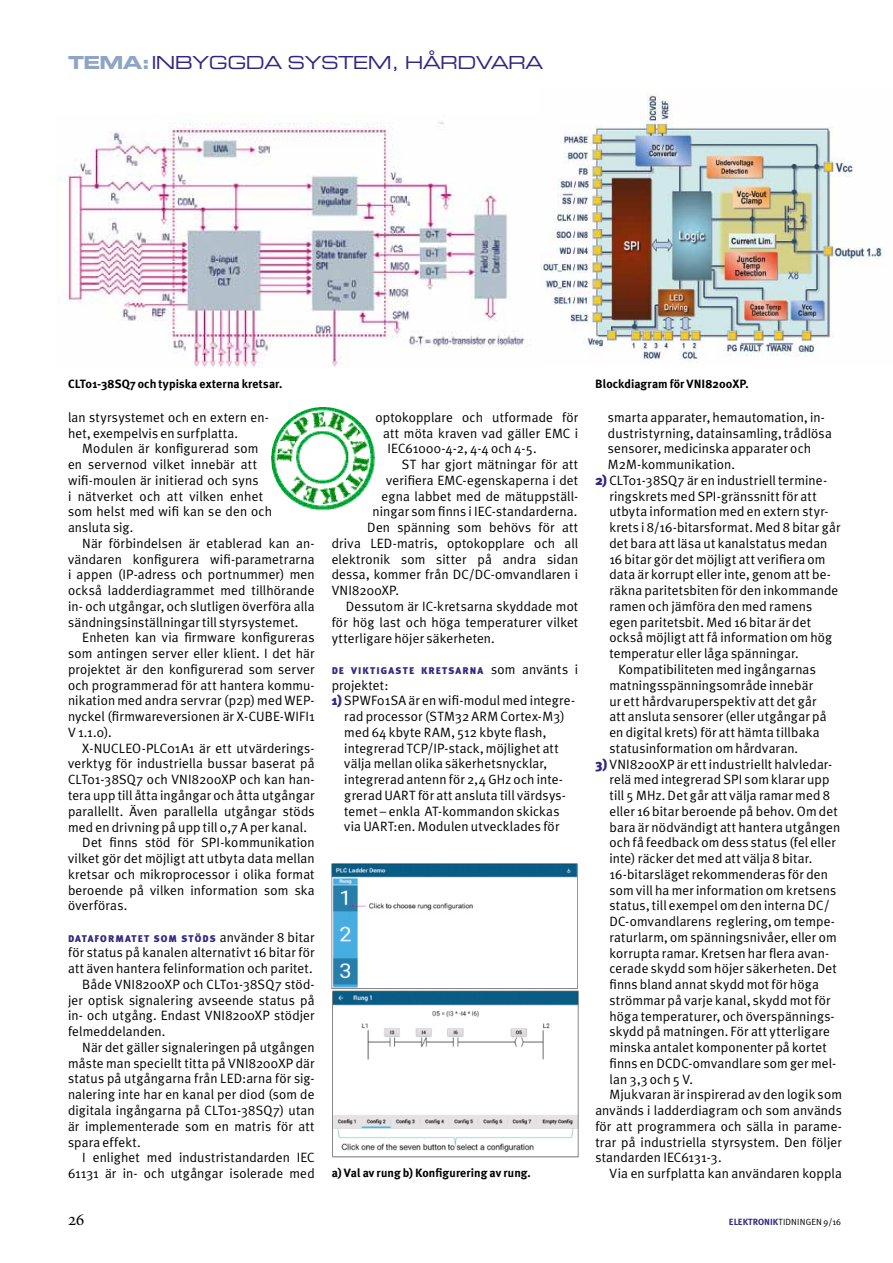
<style>
.page{position:relative;width:893px;height:1263px;background:#fff}
.page>*{position:absolute;margin:0;border:0;box-sizing:border-box;transform-origin:0 0}
.t1{font:18px "Eurostile Extended Two";letter-spacing:-.04em;color:#312783}
.t2{font:13.5px/15.8px "Meta Plus Normal";letter-spacing:.01em;color:#000}
.t3{font:700 12px "Meta Plus";letter-spacing:.005em;color:#000}
.t4{font:900 9.75px "Meta Plus";letter-spacing:.115em;color:#312783}
.t5{font:9px "Meta Plus Normal";letter-spacing:.015em;color:#000}
.s1{font-family:"Eurostile Bold Extended Two";color:#8ea5c8}
.s2{font-family:"Meta Plus Normal";font-weight:400;font-size:13.5px;color:#000}
.s3{font-family:"Meta Plus";font-weight:900;color:#312783}
.s4{font-family:"Meta Plus";font-weight:700;color:#312783}
</style>
<div class="page">
<img style="left:58px;top:122px;width:467px;height:246px">
<img style="left:541px;top:94px;width:342px;height:269px">
<img style="left:271px;top:407px;width:104px;height:104px;border-radius:52px">
<img style="left:332px;top:863px;width:246px;height:295px">
<h1 class="t1" style="left:68px;top:51px;width:477px"><span class="s1">TEMA:</span>INBYGGDA SYSTEM, HÅRDVARA</h1>
<p class="t3" style="left:68px;top:377px;width:216px">CLT01-38SQ7 och typiska externa kretsar.</p>
<p class="t2" style="left:68px;top:409px;width:203px">lan styrsystemet och en extern en&shy;het, exempelvis en surfplatta.</p>
<p class="t2" style="left:68px;top:441px;width:205px;text-indent:14px">Modulen är konfigurerad som en servernod vilket innebär att wifi-moulen är initierad och syns<br>i nätverket och att vilken enhet som helst med wifi kan se den och ansluta sig.</p>
<p class="t2" style="left:68px;top:535px;width:248px;text-align:justify;text-indent:14px">När förbindelsen är etablerad kan an&shy;vändaren konfigurera wifi-parametrarna i appen (IP-adress och portnummer) men också ladderdiagrammet med tillhörande in- och utgångar, och slutligen överföra alla sändningsinställningar till styrsystemet.</p>
<p class="t2" style="left:68px;top:630px;width:248px;text-align:justify;text-indent:14px">Enheten kan via firmware konfigureras som antingen server eller klient. I det här projektet är den konfigurerad som server och programmerad för att hantera kommu&shy;nikation med andra servrar (p2p) med WEP&shy;nyckel (firmwareversionen är X-CUBE-WIFI1<br>V 1.1.0).</p>
<p class="t2" style="left:82px;top:740px;width:234px">X-NUCLEO-PLC01A1 är ett utvärderings-</p>
<p class="t2" style="left:68px;top:756px;width:248px">verktyg för industriella bussar baserat på</p>
<p class="t2" style="left:68px;top:771px;width:248px">CLT01-38SQ7 och VNI8200XP och kan han-</p>
<p class="t2" style="left:68px;top:787px;width:248px">tera upp till åtta ingångar och åtta utgångar</p>
<p class="t2" style="left:68px;top:803px;width:248px">parallellt. Även parallella utgångar stöds</p>
<p class="t2" style="left:68px;top:819px;width:240px">med en drivning på upp till 0,7 A per kanal.</p>
<p class="t2" style="left:82px;top:834px;width:234px">Det finns stöd för SPI-kommunikation</p>
<p class="t2" style="left:68px;top:850px;width:248px">vilket gör det möjligt att utbyta data mellan</p>
<p class="t2" style="left:68px;top:866px;width:248px">kretsar och mikroprocessor i olika format</p>
<p class="t2" style="left:68px;top:882px;width:248px">beroende på vilken information som ska</p>
<p class="t2" style="left:68px;top:897px;width:61px">överföras.</p>
<p class="t4" style="left:68px;top:932px;width:248px">DATAFORM ATET SOM STÖDS <span class="s2">använder 8 bitar</span></p>
<p class="t2" style="left:68px;top:945px;width:248px">för status på kanalen alternativt 16 bitar för</p>
<p class="t2" style="left:68px;top:960px;width:246px">att även hantera felinformation och paritet.</p>
<p class="t2" style="left:82px;top:976px;width:234px">Både VNI8200XP och CLT01-38SQ7 stöd-</p>
<p class="t2" style="left:68px;top:992px;width:248px">jer optisk signalering avseende status på</p>
<p class="t2" style="left:68px;top:1008px;width:248px">in- och utgång. Endast VNI8200XP stödjer</p>
<p class="t2" style="left:68px;top:1023px;width:99px">felmeddelanden.</p>
<p class="t2" style="left:82px;top:1039px;width:234px">När det gäller signaleringen på utgången</p>
<p class="t2" style="left:68px;top:1055px;width:248px">måste man speciellt titta på VNI8200XP där</p>
<p class="t2" style="left:68px;top:1071px;width:248px">status på utgångarna från LED:arna för sig-</p>
<p class="t2" style="left:68px;top:1086px;width:248px">nalering inte har en kanal per diod (som de</p>
<p class="t2" style="left:68px;top:1102px;width:248px">digitala ingångarna på CLT01-38SQ7) utan</p>
<p class="t2" style="left:68px;top:1118px;width:248px">är implementerade som en matris för att</p>
<p class="t2" style="left:68px;top:1134px;width:74px">spara effekt.</p>
<p class="t2" style="left:82px;top:1149px;width:234px">I enlighet med industristandarden IEC</p>
<p class="t2" style="left:68px;top:1165px;width:248px">61131 är in- och utgångar isolerade med</p>
<p class="t2" style="left:376px;top:409px;width:204px">optokopplare och utformade för</p>
<p class="t2" style="left:383px;top:425px;width:197px">att möta kraven vad gäller EMC i</p>
<p class="t2" style="left:388px;top:441px;width:151px">IEC61000-4-2, 4-4 och 4-5.</p>
<p class="t2" style="left:402px;top:456px;width:178px">ST har gjort mätningar för att</p>
<p class="t2" style="left:386px;top:472px;width:194px">verifiera EMC-egenskaperna i det</p>
<p class="t2" style="left:382px;top:488px;width:198px">egna labbet med de mätuppställ-</p>
<p class="t2" style="left:373px;top:504px;width:206px">ningar som finns i IEC-standarderna.</p>
<p class="t2" style="left:367px;top:519px;width:212px">Den spänning som behövs för att</p>
<p class="t2" style="left:332px;top:535px;width:248px">driva LED-matris, optokopplare och all</p>
<p class="t2" style="left:332px;top:551px;width:248px">elektronik som sitter på andra sidan</p>
<p class="t2" style="left:332px;top:567px;width:248px">dessa, kommer från DC/DC-omvandlaren i</p>
<p class="t2" style="left:332px;top:582px;width:69px">VNI8200XP.</p>
<p class="t2" style="left:346px;top:598px;width:234px">Dessutom är IC-kretsarna skyddade mot</p>
<p class="t2" style="left:332px;top:614px;width:248px">för hög last och höga temperaturer vilket</p>
<p class="t2" style="left:332px;top:630px;width:165px">ytterligare höjer säkerheten.</p>
<p class="t4" style="left:332px;top:665px;width:248px">DE VIKTIGASTE KRETSARNA <span class="s2">som använts i</span></p>
<p class="t2" style="left:332px;top:677px;width:58px">projektet:</p>
<p class="t2" style="left:344px;top:693px;width:232px;text-indent:-13px"><span class="s3">1)</span> SPWF01SA är en wifi-modul med integre&shy;rad processor (STM32 ARM Cortex-M3) med 64 kbyte RAM, 512 kbyte flash, integrerad TCP/IP-stack, möjlighet att välja mellan olika säkerhetsnycklar, integrerad antenn för 2,4 GHz och inte&shy;grerad UART för att ansluta till värdsys&shy;temet – enkla AT-kommandon skickas via UART:en. Modulen utvecklades för</p>
<p class="t3" style="left:332px;top:1165px;width:201px">a) Val av rung b) Konfigurering av rung.</p>
<p class="t3" style="left:595px;top:377px;width:155px">Blockdiagram för VNI8200XP.</p>
<p class="t2" style="left:608px;top:409px;width:225px">smarta apparater, hemautomation, in&shy;dustristyrning, datainsamling, trådlösa sensorer, medicinska apparater och M2M-kommunikation.</p>
<p class="t2" style="left:595px;top:472px;width:233px"><span class="s3">2)</span> CLT01-38SQ7 är en industriell termine-</p>
<p class="t2" style="left:609px;top:488px;width:209px">ringskrets med SPI-gränssnitt för att</p>
<p class="t2" style="left:609px;top:504px;width:221px">utbyta information med en extern styr-</p>
<p class="t2" style="left:609px;top:519px;width:233px">krets i 8/16-bitarsformat. Med 8 bitar går</p>
<p class="t2" style="left:609px;top:535px;width:220px">det bara att läsa ut kanalstatus medan</p>
<p class="t2" style="left:609px;top:551px;width:218px">16 bitar gör det möjligt att verifiera om</p>
<p class="t2" style="left:609px;top:567px;width:223px">data är korrupt eller inte, genom att be-</p>
<p class="t2" style="left:609px;top:582px;width:230px">räkna paritetsbiten för den inkommande</p>
<p class="t2" style="left:609px;top:598px;width:204px">ramen och jämföra den med ramens</p>
<p class="t2" style="left:609px;top:614px;width:203px">egen paritetsbit. Med 16 bitar är det</p>
<p class="t2" style="left:609px;top:630px;width:224px">också möjligt att få information om hög</p>
<p class="t2" style="left:609px;top:645px;width:191px">temperatur eller låga spänningar.</p>
<p class="t2" style="left:618px;top:661px;width:199px">Kompatibiliteten med ingångarnas</p>
<p class="t2" style="left:609px;top:677px;width:205px">matningsspänningsområde innebär</p>
<p class="t2" style="left:609px;top:693px;width:209px">ur ett hårdvaruperspektiv att det går</p>
<p class="t2" style="left:609px;top:708px;width:219px">att ansluta sensorer (eller utgångar på</p>
<p class="t2" style="left:609px;top:724px;width:212px">en digital krets) för att hämta tillbaka</p>
<p class="t2" style="left:609px;top:740px;width:190px">statusinformation om hårdvaran.</p>
<p class="t2" style="left:595px;top:756px;width:238px"><span class="s3">3)</span> VNI8200XP är ett industriellt halvledar-</p>
<p class="t2" style="left:609px;top:771px;width:221px">relä med integrerad SPI som klarar upp</p>
<p class="t2" style="left:609px;top:787px;width:222px">till 5 MHz. Det går att välja ramar med 8</p>
<p class="t2" style="left:609px;top:803px;width:230px">eller 16 bitar beroende på behov. Om det</p>
<p class="t2" style="left:609px;top:819px;width:232px">bara är nödvändigt att hantera utgången</p>
<p class="t2" style="left:609px;top:835px;width:228px">och få feedback om dess status (fel eller</p>
<p class="t2" style="left:609px;top:850px;width:204px">inte) räcker det med att välja 8 bitar.</p>
<p class="t2" style="left:609px;top:866px;width:220px">16-bitarsläget rekommenderas för den</p>
<p class="t2" style="left:609px;top:882px;width:228px">som vill ha mer information om kretsens</p>
<p class="t2" style="left:609px;top:898px;width:222px">status, till exempel om den interna DC/</p>
<p class="t2" style="left:609px;top:913px;width:227px">DC-omvandlarens reglering, om tempe-</p>
<p class="t2" style="left:609px;top:929px;width:229px">raturlarm, om spänningsnivåer, eller om</p>
<p class="t2" style="left:609px;top:945px;width:221px">korrupta ramar. Kretsen har flera avan-</p>
<p class="t2" style="left:609px;top:961px;width:229px">cerade skydd som höjer säkerheten. Det</p>
<p class="t2" style="left:609px;top:976px;width:211px">finns bland annat skydd mot för höga</p>
<p class="t2" style="left:609px;top:992px;width:223px">strömmar på varje kanal, skydd mot för</p>
<p class="t2" style="left:609px;top:1008px;width:227px">höga temperaturer, och överspännings-</p>
<p class="t2" style="left:609px;top:1024px;width:222px">skydd på matningen. För att ytterligare</p>
<p class="t2" style="left:609px;top:1039px;width:219px">minska antalet komponenter på kortet</p>
<p class="t2" style="left:609px;top:1055px;width:228px">finns en DCDC-omvandlare som ger mel-</p>
<p class="t2" style="left:609px;top:1071px;width:85px">lan 3,3 och 5 V.</p>
<p class="t2" style="left:610px;top:1087px;width:234px">Mjukvaran är inspirerad av den logik som</p>
<p class="t2" style="left:595px;top:1102px;width:248px">används i ladderdiagram och som används</p>
<p class="t2" style="left:595px;top:1118px;width:248px">för att programmera och sälla in parame-</p>
<p class="t2" style="left:595px;top:1134px;width:248px">trar på industriella styrsystem. Den följer</p>
<p class="t2" style="left:595px;top:1150px;width:128px">standarden IEC6131-3.</p>
<p class="t2" style="left:610px;top:1165px;width:234px">Via en surfplatta kan användaren koppla</p>
<p class="t5" style="left:729px;top:1216px;width:114px"><span class="s4">ELEKTRONIK</span>TIDNINGEN 9/16</p>
</div>
